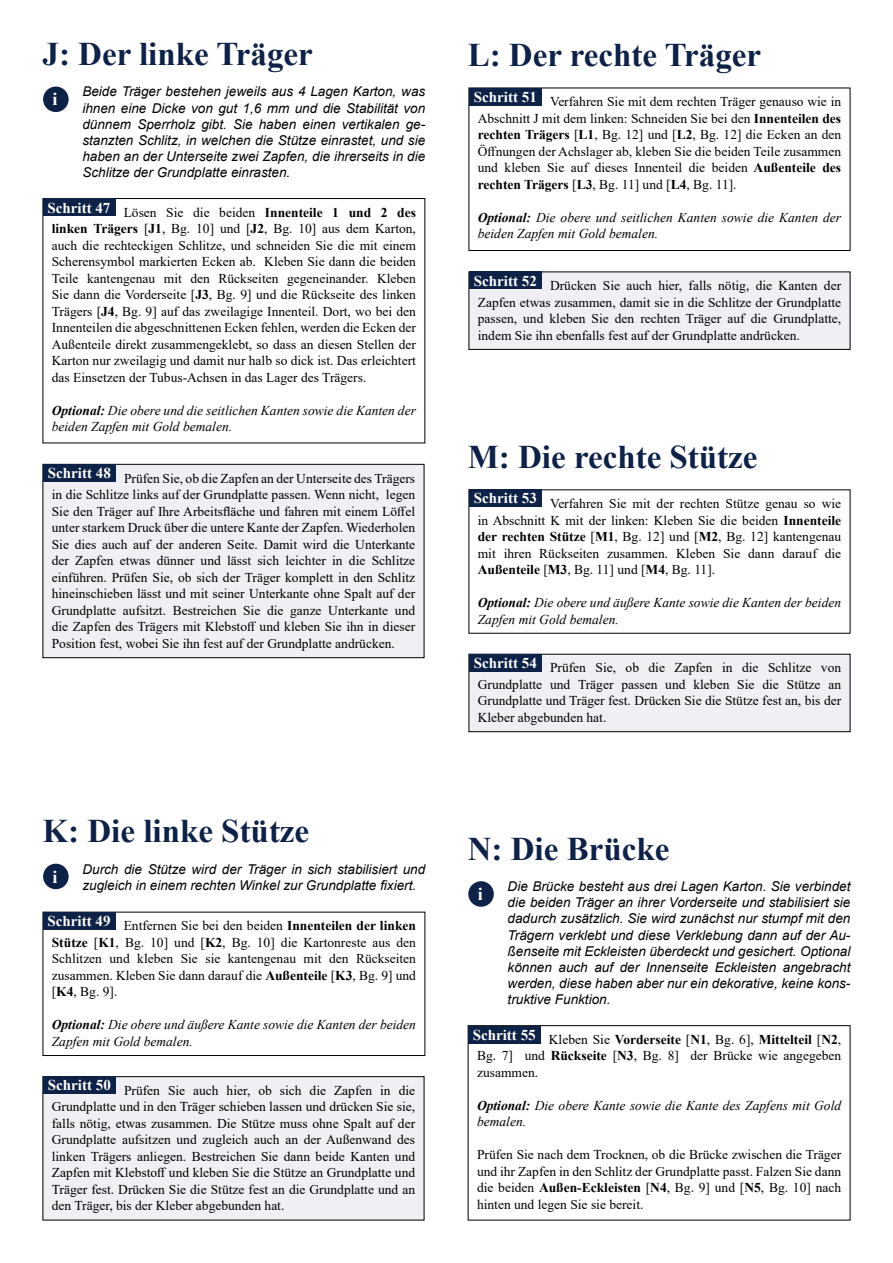
<style>
.page{position:relative;width:893px;height:1263px;background:#fff}
.page>*{position:absolute;margin:0;border:0;box-sizing:border-box;transform-origin:0 0}
.t1{font:700 33px "Times New Roman";color:#0e2146}
.t2{font:700 18px "Times New Roman";color:#fff}
.t3{font:700 15px "Times New Roman";color:#fff}
.t4{font:13.5px/16.5px "Times New Roman";color:#000;text-align:justify}
.t5{font:italic 13.5px/16.2px "Arial";color:#000;text-align:justify}
.t6{font:italic 13.5px/16.5px "Times New Roman";color:#000}
.s1{font-weight:700}
</style>
<div class="page">
<div style="left:43px;top:87px;width:26px;height:25px;background:#0e2146;border-radius:50%"></div>
<div style="left:43px;top:198px;width:72px;height:18px;background:#0e2146"></div>
<div style="left:43px;top:464px;width:381px;height:194px;background:#efeff4"></div>
<div style="left:43px;top:464px;width:381px;height:194px;border:1px solid #000"></div>
<div style="left:43px;top:464px;width:73px;height:18px;background:#0e2146"></div>
<div style="left:43px;top:912px;width:382px;height:144px;border:1px solid #000"></div>
<div style="left:43px;top:912px;width:72px;height:18px;background:#0e2146"></div>
<div style="left:43px;top:864px;width:26px;height:25px;background:#0e2146;border-radius:50%"></div>
<div style="left:43px;top:1077px;width:381px;height:143px;background:#efeff4"></div>
<div style="left:43px;top:1076px;width:381px;height:144px;border:1px solid #000"></div>
<div style="left:43px;top:1076px;width:73px;height:18px;background:#0e2146"></div>
<div style="left:468px;top:88px;width:382px;height:163px;border:1px solid #000"></div>
<div style="left:469px;top:88px;width:73px;height:17px;background:#0e2146"></div>
<div style="left:469px;top:272px;width:381px;height:77px;background:#efeff4"></div>
<div style="left:468px;top:271px;width:382px;height:79px;border:1px solid #000"></div>
<div style="left:469px;top:271px;width:73px;height:18px;background:#0e2146"></div>
<div style="left:469px;top:489px;width:73px;height:18px;background:#0e2146"></div>
<div style="left:469px;top:654px;width:381px;height:78px;background:#efeff4"></div>
<div style="left:468px;top:654px;width:382px;height:78px;border:1px solid #000"></div>
<div style="left:469px;top:654px;width:73px;height:18px;background:#0e2146"></div>
<div style="left:468px;top:881px;width:26px;height:26px;background:#0e2146;border-radius:50%"></div>
<div style="left:468px;top:1025px;width:72px;height:18px;background:#0e2146"></div>
<p class="t1" style="left:43px;top:30px;width:272px">J: Der linke Träger</p>
<p class="t5" style="left:82px;top:84px;width:344px">Beide Träger bestehen jeweils aus 4 Lagen Karton, was ihnen eine Dicke von gut 1,6 mm und die Stabilität von dünnem Sperrholz gibt. Sie haben einen vertikalen ge&shy;stanzten Schlitz, in welchen die Stütze einrastet, und sie haben an der Unterseite zwei Zapfen, die ihrerseits in die Schlitze der Grundplatte einrasten.</p>
<p class="t2" style="left:53px;top:86px;width:7px">i</p>
<p class="t3" style="left:48px;top:197px;width:64px">Schritt 47</p>
<p class="t4" style="left:52px;top:204px;width:366px;text-indent:72px">Lösen Sie die beiden <span class="s1">Innenteile 1 und 2 des linken Trägers</span> [<span class="s1">J1</span>, Bg. 10] und [<span class="s1">J2</span>, Bg. 10] aus dem Karton, auch die rechteckigen Schlitze, und schneiden Sie die mit einem Scherensymbol markierten Ecken ab. Kleben Sie dann die beiden Teile kantengenau mit den Rückseiten gegeneinander. Kleben Sie dann die Vorderseite [<span class="s1">J3</span>, Bg. 9] und die Rückseite des linken Trägers [<span class="s1">J4</span>, Bg. 9] auf das zweilagige Innenteil. Dort, wo bei den Innenteilen die abgeschnittenen Ecken fehlen, werden die Ecken der Außenteile direkt zusammengeklebt, so dass an diesen Stellen der Karton nur zweilagig und damit nur halb so dick ist. Das erleichtert das Einsetzen der Tubus-Achsen in das Lager des Trägers.</p>
<p class="t6" style="left:52px;top:402px;width:366px"><span class="s1">Optional:</span> Die obere und die seitlichen Kanten sowie die Kanten der beiden Zapfen mit Gold bemalen.</p>
<p class="t3" style="left:48px;top:462px;width:64px">Schritt 48</p>
<p class="t4" style="left:52px;top:469px;width:365px;text-indent:72px">Prüfen Sie, ob die Zapfen an der Unterseite des Trägers in die Schlitze links auf der Grundplatte passen. Wenn nicht, legen Sie den Träger auf Ihre Arbeitsfläche und fahren mit einem Löffel unter starkem Druck über die untere Kante der Zapfen. Wiederholen Sie dies auch auf der anderen Seite. Damit wird die Unterkante der Zapfen etwas dünner und lässt sich leichter in die Schlitze einführen. Prüfen Sie, ob sich der Träger komplett in den Schlitz hineinschieben lässt und mit seiner Unterkante ohne Spalt auf der Grundplatte aufsitzt. Bestreichen Sie die ganze Unterkante und die Zapfen des Trägers mit Klebstoff und kleben Sie ihn in dieser Position fest, wobei Sie ihn fest auf der Grundplatte andrücken.</p>
<p class="t1" style="left:43px;top:807px;width:268px">K: Die linke Stütze</p>
<p class="t5" style="left:82px;top:861px;width:344px">Durch die Stütze wird der Träger in sich stabilisiert und zugleich in einem rechten Winkel zur Grundplatte fixiert.</p>
<p class="t2" style="left:53px;top:863px;width:7px">i</p>
<p class="t3" style="left:48px;top:910px;width:64px">Schritt 49</p>
<p class="t4" style="left:52px;top:917px;width:366px;text-indent:72px">Entfernen Sie bei den beiden <span class="s1">Innenteilen der linken Stütze</span> [<span class="s1">K1</span>, Bg. 10] und [<span class="s1">K2</span>, Bg. 10] die Kartonreste aus den Schlitzen und kleben Sie sie kantengenau mit den Rückseiten zusammen. Kleben Sie dann darauf die <span class="s1">Außenteile</span> [<span class="s1">K3</span>, Bg. 9] und [<span class="s1">K4</span>, Bg. 9].</p>
<p class="t6" style="left:52px;top:1016px;width:366px"><span class="s1">Optional:</span> Die obere und äußere Kante sowie die Kanten der beiden<br>Zapfen mit Gold bemalen.</p>
<p class="t3" style="left:48px;top:1074px;width:64px">Schritt 50</p>
<p class="t4" style="left:52px;top:1082px;width:365px;text-indent:72px">Prüfen Sie auch hier, ob sich die Zapfen in die Grundplatte und in den Träger schieben lassen und drücken Sie sie, falls nötig, etwas zusammen. Die Stütze muss ohne Spalt auf der Grundplatte aufsitzen und zugleich auch an der Außenwand des linken Trägers anliegen. Bestreichen Sie dann beide Kanten und Zapfen mit Klebstoff und kleben Sie die Stütze an Grundplatte und Träger fest. Drücken Sie die Stütze fest an die Grundplatte und an den Träger, bis der Kleber abgebunden hat.</p>
<p class="t1" style="left:468px;top:31px;width:295px">L: Der rechte Träger</p>
<p class="t4" style="left:478px;top:93px;width:365px;text-indent:72px">Verfahren Sie mit dem rechten Träger genauso wie in Abschnitt J mit dem linken: Schneiden Sie bei den <span class="s1">Innenteilen des rechten Trägers</span> [<span class="s1">L1</span>, Bg. 12] und [<span class="s1">L2</span>, Bg. 12] die Ecken an den Öffnungen der Achslager ab, kleben Sie die beiden Teile zusammen und kleben Sie auf dieses Innenteil die beiden <span class="s1">Außenteile des rechten Trägers</span> [<span class="s1">L3</span>, Bg. 11] und [<span class="s1">L4</span>, Bg. 11].</p>
<p class="t6" style="left:478px;top:209px;width:365px"><span class="s1">Optional:</span> Die obere und seitlichen Kanten sowie die Kanten der beiden Zapfen mit Gold bemalen.</p>
<p class="t3" style="left:474px;top:86px;width:64px">Schritt 51</p>
<p class="t3" style="left:474px;top:270px;width:64px">Schritt 52</p>
<p class="t4" style="left:478px;top:277px;width:365px;text-indent:72px">Drücken Sie auch hier, falls nötig, die Kanten der Zapfen etwas zusammen, damit sie in die Schlitze der Grundplatte passen, und kleben Sie den rechten Träger auf die Grundplatte, indem Sie ihn ebenfalls fest auf der Grundplatte andrücken.</p>
<p class="t1" style="left:468px;top:433px;width:291px">M: Die rechte Stütze</p>
<p class="t4" style="left:478px;top:495px;width:365px;text-indent:72px">Verfahren Sie mit der rechten Stütze genau so wie in Abschnitt K mit der linken: Kleben Sie die beiden <span class="s1">Innenteile der rechten Stütze</span> [<span class="s1">M1</span>, Bg. 12] und [<span class="s1">M2</span>, Bg. 12] kantengenau mit ihren Rückseiten zusammen. Kleben Sie dann darauf die <span class="s1">Außenteile</span> [<span class="s1">M3</span>, Bg. 11] und [<span class="s1">M4</span>, Bg. 11].</p>
<p class="t6" style="left:478px;top:594px;width:365px"><span class="s1">Optional:</span> Die obere und äußere Kante sowie die Kanten der beiden<br>Zapfen mit Gold bemalen.</p>
<p class="t3" style="left:474px;top:488px;width:64px">Schritt 53</p>
<p class="t3" style="left:474px;top:652px;width:64px">Schritt 54</p>
<p class="t4" style="left:478px;top:659px;width:365px;text-indent:72px">Prüfen Sie, ob die Zapfen in die Schlitze von Grundplatte und Träger passen und kleben Sie die Stütze an Grundplatte und Träger fest. Drücken Sie die Stütze fest an, bis der Kleber abgebunden hat.</p>
<p class="t1" style="left:468px;top:825px;width:203px">N: Die Brücke</p>
<p class="t5" style="left:508px;top:878px;width:344px">Die Brücke besteht aus drei Lagen Karton. Sie verbindet die beiden Träger an ihrer Vorderseite und stabilisiert sie dadurch zusätzlich. Sie wird zunächst nur stumpf mit den Trägern verklebt und diese Verklebung dann auf der Au&shy;ßenseite mit Eckleisten überdeckt und gesichert. Optional können auch auf der Innenseite Eckleisten angebracht werden, diese haben aber nur ein dekorative, keine kons&shy;truktive Funktion.</p>
<p class="t2" style="left:478px;top:881px;width:7px">i</p>
<p class="t3" style="left:473px;top:1024px;width:64px">Schritt 55</p>
<p class="t4" style="left:477px;top:1031px;width:366px;text-indent:72px">Kleben Sie <span class="s1">Vorderseite</span> [<span class="s1">N1</span>, Bg. 6], <span class="s1">Mittelteil</span> [<span class="s1">N2</span>, Bg. 7] und <span class="s1">Rückseite</span> [<span class="s1">N3</span>, Bg. 8] der Brücke wie angegeben zusammen.</p>
<p class="t6" style="left:477px;top:1097px;width:366px"><span class="s1">Optional:</span> Die obere Kante sowie die Kante des Zapfens mit Gold bemalen.</p>
<p class="t4" style="left:477px;top:1146px;width:366px">Prüfen Sie nach dem Trocknen, ob die Brücke zwischen die Träger und ihr Zapfen in den Schlitz der Grundplatte passt. Falzen Sie dann die beiden <span class="s1">Außen-Eckleisten</span> [<span class="s1">N4</span>, Bg. 9] und [<span class="s1">N5</span>, Bg. 10] nach hinten und legen Sie sie bereit.</p>
</div>
